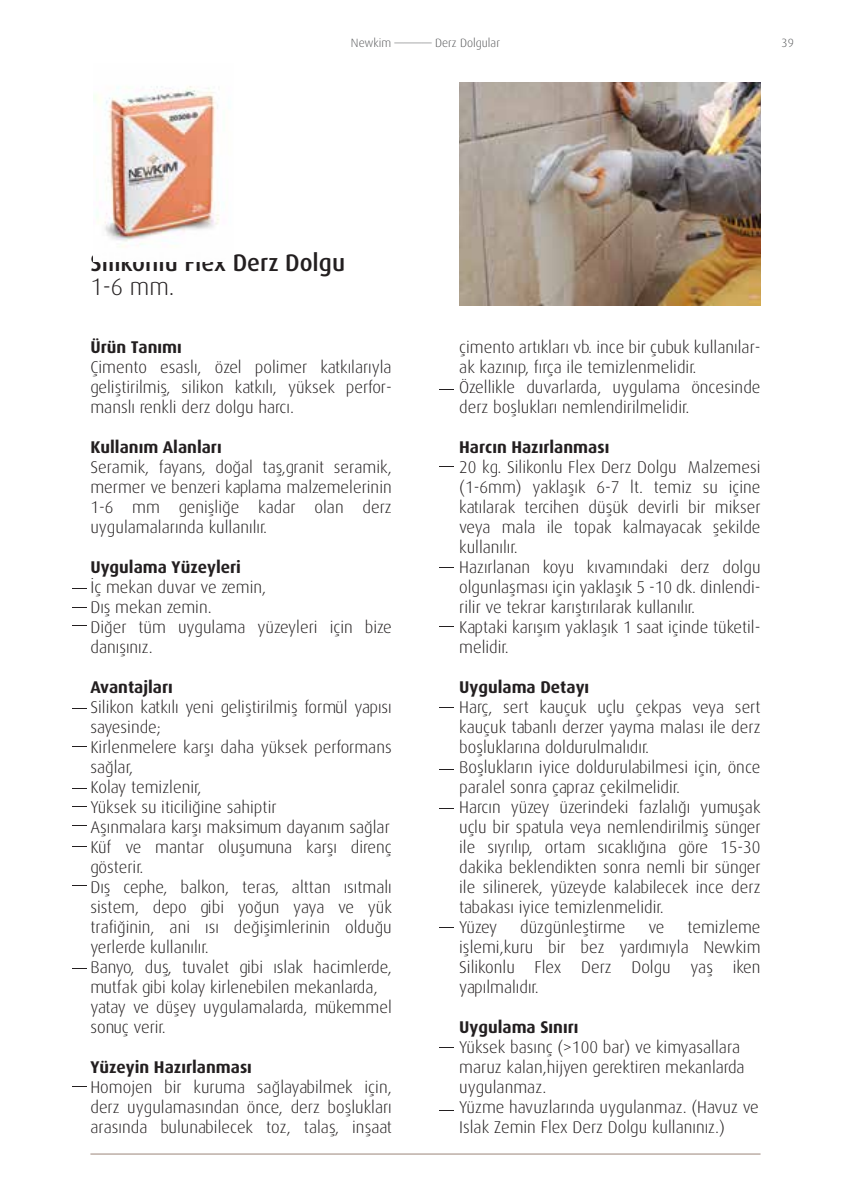
<style>
.page{position:relative;width:851px;height:1191px;background:#fff}
.page>*{position:absolute;margin:0;border:0;box-sizing:border-box;transform-origin:0 0}
.t1{font:24px "Dax Medium Tr";color:#231f20}
.t2{font:24px "Dax Light Tr";color:#231f20}
.t3{font:17px/20px "Dax Light Tr";color:#231f20}
.t4{font:17px "Dax Bold Tr";color:#231f20}
.t5{font:12px "Dax Light Tr";color:#58595b}
</style>
<div class="page">
<svg style="left:440px;top:466px;width:14px;height:1px"></svg>
<svg style="left:440px;top:567px;width:14px;height:1px"></svg>
<svg style="left:440px;top:626px;width:14px;height:1px"></svg>
<svg style="left:440px;top:707px;width:14px;height:1px"></svg>
<svg style="left:440px;top:769px;width:14px;height:1px"></svg>
<svg style="left:440px;top:808px;width:14px;height:1px"></svg>
<svg style="left:440px;top:927px;width:14px;height:1px"></svg>
<svg style="left:440px;top:1047px;width:14px;height:1px"></svg>
<svg style="left:73px;top:588px;width:14px;height:1px"></svg>
<svg style="left:73px;top:607px;width:14px;height:1px"></svg>
<svg style="left:73px;top:625px;width:14px;height:1px"></svg>
<svg style="left:73px;top:708px;width:14px;height:1px"></svg>
<svg style="left:73px;top:746px;width:14px;height:1px"></svg>
<svg style="left:73px;top:788px;width:14px;height:1px"></svg>
<svg style="left:73px;top:806px;width:14px;height:1px"></svg>
<svg style="left:73px;top:825px;width:14px;height:1px"></svg>
<svg style="left:73px;top:846px;width:14px;height:1px"></svg>
<svg style="left:73px;top:968px;width:14px;height:1px"></svg>
<svg style="left:73px;top:1086px;width:14px;height:1px"></svg>
<hr style="left:90px;top:1153px;width:670px;height:1px;background:#9b8579">
<img style="left:459px;top:82px;width:301px;height:224px">
<svg style="left:440px;top:389px;width:14px;height:1px"></svg>
<img style="left:95px;top:86px;width:124px;height:161px">
<p class="t5" style="left:351px;top:36px;width:150px">Newkim ———— Derz Dolgular</p>
<p class="t5" style="left:781px;top:36px;width:14px">39</p>
<h1 class="t1" style="left:90px;top:250px;width:256px">Silikonlu Flex Derz Dolgu</h1>
<h1 class="t2" style="left:90px;top:274px;width:86px">1-6 mm.</h1>
<p class="t4" style="left:90px;top:337px;width:93px">Ürün Tanımı</p>
<p class="t3" style="left:90px;top:357px;width:303px;text-align:justify">Çimento esaslı, özel polimer katkılarıyla geliştirilmiş, silikon katkılı, yüksek perfor&shy;manslı renkli derz dolgu harcı.</p>
<p class="t4" style="left:90px;top:437px;width:133px">Kullanım Alanları</p>
<p class="t3" style="left:90px;top:457px;width:303px;text-align:justify">Seramik, fayans, doğal taş,granit seramik, mermer ve benzeri kaplama malzemelerinin 1-6 mm genişliğe kadar olan derz uygulamalarında kullanılır.</p>
<p class="t4" style="left:90px;top:557px;width:152px">Uygulama Yüzeyleri</p>
<p class="t3" style="left:90px;top:577px;width:303px">İç mekan duvar ve zemin,<br>Dış mekan zemin.<br>Diğer tüm uygulama yüzeyleri için bize danışınız.</p>
<p class="t4" style="left:90px;top:677px;width:84px">Avantajları</p>
<p class="t3" style="left:90px;top:697px;width:303px">Silikon katkılı yeni geliştirilmiş formül yapısı sayesinde;<br>Kirlenmelere karşı daha yüksek performans sağlar,<br>Kolay temizlenir,<br>Yüksek su iticiliğine sahiptir<br>Aşınmalara karşı maksimum dayanım sağlar<br>Küf ve mantar oluşumuna karşı direnç gösterir.<br>Dış cephe, balkon, teras, alttan ısıtmalı sistem, depo gibi yoğun yaya ve yük trafiğinin, ani ısı değişimlerinin olduğu yerlerde kullanılır.<br>Banyo, duş, tuvalet gibi ıslak hacimlerde, mutfak gibi kolay kirlenebilen mekanlarda, yatay ve düşey uygulamalarda, mükemmel sonuç verir.</p>
<p class="t4" style="left:90px;top:1057px;width:163px">Yüzeyin Hazırlanması</p>
<p class="t3" style="left:90px;top:1077px;width:303px;text-align:justify">Homojen bir kuruma sağlayabilmek için, derz uygulamasından önce, derz boşlukları arasında bulunabilecek toz, talaş, inşaat</p>
<p class="t3" style="left:459px;top:337px;width:303px">çimento artıkları vb. ince bir çubuk kullanılar&shy;ak kazınıp, fırça ile temizlenmelidir.<br>Özellikle duvarlarda, uygulama öncesinde derz boşlukları nemlendirilmelidir.</p>
<p class="t4" style="left:459px;top:437px;width:152px">Harcın Hazırlanması</p>
<p class="t3" style="left:459px;top:457px;width:303px">20 kg. Silikonlu Flex Derz Dolgu Malzemesi (1-6mm) yaklaşık 6-7 lt. temiz su içine katılarak tercihen düşük devirli bir mikser veya mala ile topak kalmayacak şekilde kullanılır.<br>Hazırlanan koyu kıvamındaki derz dolgu olgunlaşması için yaklaşık 5 -10 dk. dinlendi&shy;rilir ve tekrar karıştırılarak kullanılır.<br>Kaptaki karışım yaklaşık 1 saat içinde tüketil&shy;melidir.</p>
<p class="t4" style="left:459px;top:677px;width:131px">Uygulama Detayı</p>
<p class="t3" style="left:459px;top:697px;width:303px">Harç, sert kauçuk uçlu çekpas veya sert kauçuk tabanlı derzer yayma malası ile derz boşluklarına doldurulmalıdır.<br>Boşlukların iyice doldurulabilmesi için, önce paralel sonra çapraz çekilmelidir.<br>Harcın yüzey üzerindeki fazlalığı yumuşak uçlu bir spatula veya nemlendirilmiş sünger ile sıyrılıp, ortam sıcaklığına göre 15-30 dakika beklendikten sonra nemli bir sünger ile silinerek, yüzeyde kalabilecek ince derz tabakası iyice temizlenmelidir.<br>Yüzey</p>
<p class="t3" style="left:459px;top:917px;width:303px;text-align:justify;text-indent:228px">temizleme işlemi,kuru bir bez yardımıyla Newkim Silikonlu Flex Derz Dolgu yaş iken yapılmalıdır.</p>
<p class="t4" style="left:459px;top:1017px;width:121px">Uygulama Sınırı</p>
<p class="t3" style="left:459px;top:1037px;width:301px">Yüksek basınç (&gt;100 bar) ve kimyasallara maruz kalan,hijyen gerektiren mekanlarda uygulanmaz.<br>Yüzme havuzlarında uygulanmaz. (Havuz ve Islak Zemin Flex Derz Dolgu kullanınız.)</p>
<p class="t3" style="left:520px;top:917px;width:107px">düzgünleştirme</p>
<p class="t3" style="left:648px;top:917px;width:18px">ve</p>
</div>
